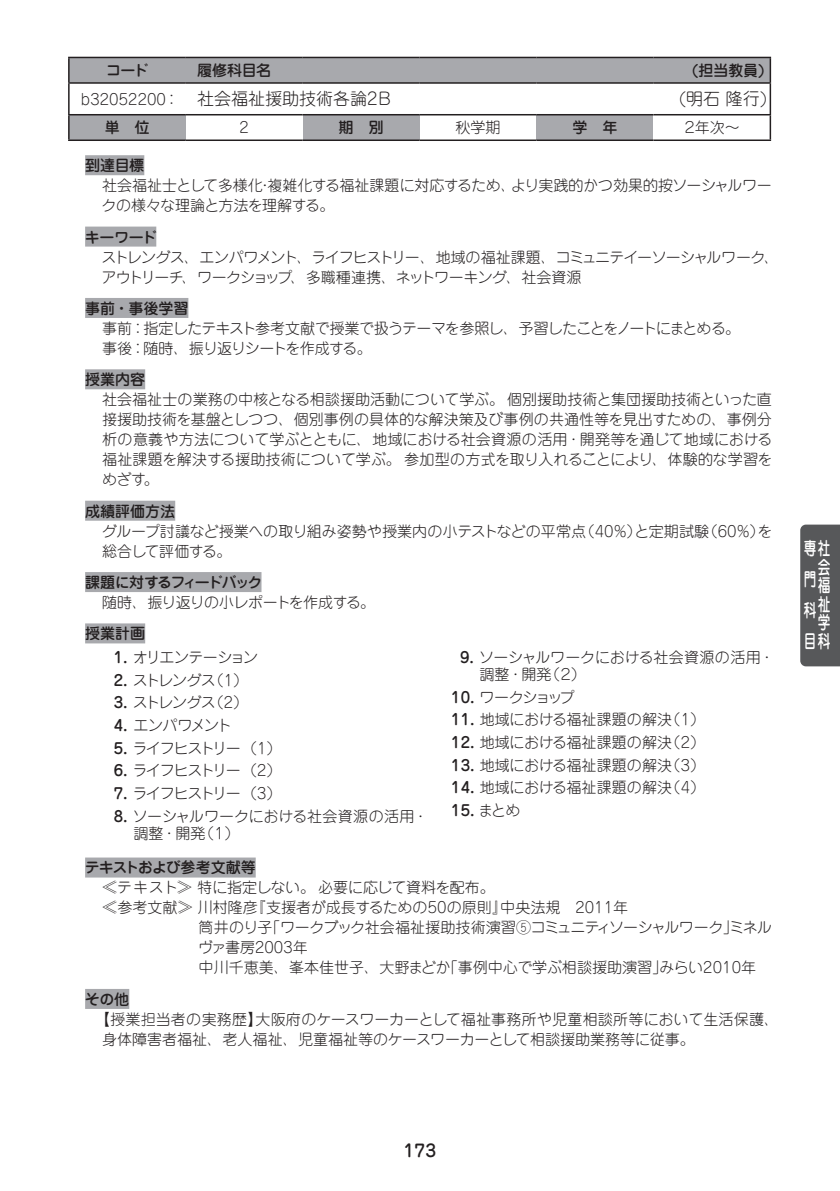
<style>
.page{position:relative;width:840px;height:1191px;background:#fff}
.page>*{position:absolute;margin:0;border:0;box-sizing:border-box;transform-origin:0 0}
.t1{font:500 18px/30.8px "Jun 34 Pro";color:#fff;scale:.7 1}
.t2{font:300 17px "P Jun 101 Pro N";color:#231f20}
.t3{font:500 17px "Jun 34 Pro";color:#231f20}
.t4{font:300 15px/20px "P Jun 101 Pro N";letter-spacing:-.015em;color:#231f20}
.t5{font:300 15px/20px "P Jun 101 Pro N";letter-spacing:-.055em;color:#231f20}
.t6{font:500 15px "P Jun 34 Pro N";letter-spacing:-.02em;color:#231f20}
.t7{font:300 15px "P Jun 101 Pro N";letter-spacing:-.035em;color:#231f20}
.t8{font:300 15px "P Jun 101 Pro N";letter-spacing:-.09em;color:#231f20}
.t9{font:300 15px "P Jun 101 Pro N";letter-spacing:-.05em;color:#231f20}
.t10{font:500 15px "P Jun 34 Pro N";letter-spacing:-.115em;color:#231f20}
.t11{font:500 15px "P Jun 34 Pro N";letter-spacing:-.045em;color:#231f20}
.t12{font:300 15px "P Jun 101 Pro N";letter-spacing:-.075em;color:#231f20}
.t13{font:300 15px "P Jun 101 Pro N";letter-spacing:-.11em;color:#231f20}
.t14{font:300 15px "P Jun 101 Pro N";letter-spacing:-.06em;color:#231f20}
.s1{font-size:15px}
.s2{font-family:"P Jun 34 Pro N";font-weight:500}
.s3{font-family:"P Jun 101 Pro N";font-weight:300}
</style>
<div class="page">
<div style="left:85px;top:155px;width:59px;height:20px;background:#a8a9ad"></div>
<div style="left:85px;top:227px;width:71px;height:20px;background:#a8a9ad"></div>
<div style="left:85px;top:298px;width:103px;height:20px;background:#a8a9ad"></div>
<div style="left:85px;top:369px;width:60px;height:20px;background:#a8a9ad"></div>
<div style="left:85px;top:501px;width:90px;height:20px;background:#a8a9ad"></div>
<div style="left:85px;top:572px;width:176px;height:20px;background:#a8a9ad"></div>
<div style="left:85px;top:623px;width:60px;height:20px;background:#a8a9ad"></div>
<div style="left:85px;top:857px;width:170px;height:20px;background:#a8a9ad"></div>
<div style="left:85px;top:989px;width:44px;height:20px;background:#a8a9ad"></div>
<div style="left:69px;top:115px;width:117px;height:25px;background:#a8a9ad"></div>
<div style="left:302px;top:115px;width:117px;height:25px;background:#a8a9ad"></div>
<div style="left:536px;top:115px;width:117px;height:25px;background:#a8a9ad"></div>
<hr style="left:68px;top:57px;width:118px;height:1px;background:#231f20">
<hr style="left:68px;top:58px;width:2px;height:24px;background:#231f20">
<svg style="left:69px;top:57px;width:701px;height:25px;background:#a1a2a5"></svg>
<hr style="left:68px;top:82px;width:118px;height:2px;background:#231f20">
<hr style="left:68px;top:84px;width:2px;height:30px;background:#231f20">
<hr style="left:186px;top:82px;width:116px;height:2px;background:#231f20">
<hr style="left:302px;top:82px;width:117px;height:2px;background:#231f20">
<hr style="left:419px;top:82px;width:117px;height:2px;background:#231f20">
<hr style="left:536px;top:82px;width:117px;height:2px;background:#231f20">
<hr style="left:653px;top:82px;width:117px;height:2px;background:#231f20">
<hr style="left:769px;top:84px;width:1px;height:30px;background:#231f20">
<hr style="left:68px;top:114px;width:118px;height:1px;background:#231f20">
<hr style="left:68px;top:115px;width:2px;height:24px;background:#231f20">
<hr style="left:186px;top:114px;width:116px;height:1px;background:#231f20">
<hr style="left:302px;top:114px;width:117px;height:1px;background:#231f20">
<hr style="left:419px;top:114px;width:117px;height:1px;background:#231f20">
<hr style="left:536px;top:114px;width:117px;height:1px;background:#231f20">
<hr style="left:653px;top:114px;width:117px;height:1px;background:#231f20">
<svg style="left:769px;top:115px;width:1px;height:24px"></svg>
<hr style="left:68px;top:139px;width:118px;height:2px;background:#231f20">
<hr style="left:186px;top:139px;width:116px;height:2px;background:#231f20">
<hr style="left:302px;top:139px;width:117px;height:2px;background:#231f20">
<hr style="left:419px;top:139px;width:117px;height:2px;background:#231f20">
<hr style="left:536px;top:139px;width:117px;height:2px;background:#231f20">
<hr style="left:653px;top:139px;width:117px;height:2px;background:#231f20">
<div style="left:800px;top:524px;width:39px;height:142px;background:#57585a"></div>
<p class="t6" style="left:106px;top:58px;width:44px">コード</p>
<p class="t6" style="left:197px;top:58px;width:76px">履修科目名</p>
<p class="t6" style="left:691px;top:58px;width:74px">(担当教員)</p>
<p class="t2" style="left:81px;top:85px;width:313px"><span class="s1">b32052200：</span> 社会福祉援助技術各論2Ｂ</p>
<p class="t2" style="left:678px;top:85px;width:90px">(明石 隆行)</p>
<p class="t6" style="left:105px;top:116px;width:46px">単　位</p>
<p class="t4" style="left:239px;top:117px;width:11px">2</p>
<p class="t6" style="left:338px;top:116px;width:46px">期　別</p>
<p class="t4" style="left:455px;top:117px;width:46px">秋学期</p>
<p class="t6" style="left:572px;top:116px;width:46px">学　年</p>
<p class="t4" style="left:681px;top:117px;width:59px">２年次～</p>
<p class="t6" style="left:85px;top:154px;width:61px">到達目標</p>
<p class="t4" style="left:101px;top:175px;width:671px">社会福祉士として多様化・複雑化する福祉課題に対応するため、より実践的かつ効果的按ソーシャルワークの様々な理論と方法を理解する。</p>
<p class="t6" style="left:85px;top:225px;width:74px">キーワード</p>
<p class="t5" style="left:101px;top:246px;width:678px">ストレングス、エンパワメント、ライフヒストリー、地域の福祉課題、コミュニテイーソーシャルワーク、アウトリーチ、ワークショップ、多職種連携、ネットワーキング、社会資源</p>
<p class="t6" style="left:85px;top:296px;width:105px">事前・事後学習</p>
<p class="t5" style="left:102px;top:317px;width:639px">事前：指定したテキスト参考文献で授業で扱うテーマを参照し、予習したことをノートにまとめる。事後：随時、振り返りシートを作成する。</p>
<p class="t6" style="left:85px;top:368px;width:61px">授業内容</p>
<p class="t4" style="left:102px;top:389px;width:672px;text-align:justify">社会福祉士の業務の中核となる相談援助活動について学ぶ。個別援助技術と集団援助技術といった直接援助技術を基盤としつつ、個別事例の具体的な解決策及び事例の共通性等を見出すための、事例分析の意義や方法について学ぶとともに、地域における社会資源の活用・開発等を通じて地域における福祉課題を解決する援助技術について学ぶ。参加型の方式を取り入れることにより、体験的な学習をめざす。</p>
<p class="t6" style="left:85px;top:499px;width:91px">成績評価方法</p>
<p class="t4" style="left:102px;top:520px;width:672px">グループ討議など授業への取り組み姿勢や授業内の小テストなどの平常点（40％）と定期試験（60％）を総合して評価する。</p>
<p class="t10" style="left:85px;top:570px;width:179px">課題に対するフィードバック</p>
<p class="t9" style="left:102px;top:590px;width:274px">随時、振り返りの小レポートを作成する。</p>
<p class="t6" style="left:85px;top:622px;width:61px">授業計画</p>
<p class="t12" style="left:114px;top:645px;width:146px"><span class="s2">1.</span> オリエンテーション</p>
<p class="t4" style="left:114px;top:669px;width:136px"><span class="s2">2.</span> ストレングス（1）</p>
<p class="t4" style="left:114px;top:691px;width:136px"><span class="s2">3.</span> ストレングス（2）</p>
<p class="t14" style="left:114px;top:713px;width:120px"><span class="s2">4.</span> エンパワメント</p>
<p class="t8" style="left:114px;top:736px;width:169px"><span class="s2">5.</span> ライフヒストリー（1）</p>
<p class="t8" style="left:114px;top:758px;width:169px"><span class="s2">6.</span> ライフヒストリー（2）</p>
<p class="t8" style="left:114px;top:781px;width:169px"><span class="s2">7.</span> ライフヒストリー（3）</p>
<p class="t4" style="left:133px;top:806px;width:296px;line-height:17px;text-indent:-20px"><span class="s2">8.</span> ソーシャルワークにおける社会資源の活用・調整・開発（１）</p>
<p class="t4" style="left:479px;top:647px;width:296px;line-height:17px;text-indent:-20px"><span class="s2">9.</span> ソーシャルワークにおける社会資源の活用・調整・開発（２）</p>
<p class="t13" style="left:451px;top:685px;width:125px"><span class="s2">10.</span> ワークショップ</p>
<p class="t4" style="left:451px;top:708px;width:255px"><span class="s2">11.</span> 地域における福祉課題の解決（1）</p>
<p class="t4" style="left:451px;top:731px;width:255px"><span class="s2">12.</span> 地域における福祉課題の解決（2）</p>
<p class="t4" style="left:451px;top:754px;width:255px"><span class="s2">13.</span> 地域における福祉課題の解決（3）</p>
<p class="t4" style="left:451px;top:776px;width:255px"><span class="s2">14.</span> 地域における福祉課題の解決（4）</p>
<p class="t6" style="left:451px;top:798px;width:71px">15. <span class="s3">まとめ</span></p>
<p class="t11" style="left:85px;top:855px;width:172px">テキストおよび参考文献等</p>
<p class="t4" style="left:102px;top:876px;width:393px">≪テキスト≫ 特に指定しない。必要に応じて資料を配布。</p>
<p class="t4" style="left:102px;top:896px;width:527px">≪参考文献≫ 川村隆彦『支援者が成長するための50の原則』中央法規　2011年</p>
<p class="t7" style="left:198px;top:915px;width:574px">筒井のり子｢ワークブック社会福祉援助技術演習⑤コミュニティソーシャルワーク｣ミネル</p>
<p class="t4" style="left:198px;top:936px;width:111px">ヴァ書房2003年</p>
<p class="t4" style="left:198px;top:956px;width:558px">中川千恵美、峯本佳世子、大野まどか｢事例中心で学ぶ相談援助演習｣みらい2010年</p>
<p class="t6" style="left:85px;top:987px;width:46px">その他</p>
<p class="t4" style="left:102px;top:1008px;width:678px;text-indent:-7px">【授業担当者の実務歴】大阪府のケースワーカーとして福祉事務所や児童相談所等において生活保護、身体障害者福祉、老人福祉、児童福祉等のケースワーカーとして相談援助業務等に従事。</p>
<p class="t1" style="left:803px;top:531px;width:39px">専社門科目科</p>
<p class="t1" style="left:817px;top:556px;width:19px;line-height:18.6px;text-align:justify">会福祉学</p>
<p class="t3" style="left:403px;top:1136px;width:34px">173</p>
</div>
